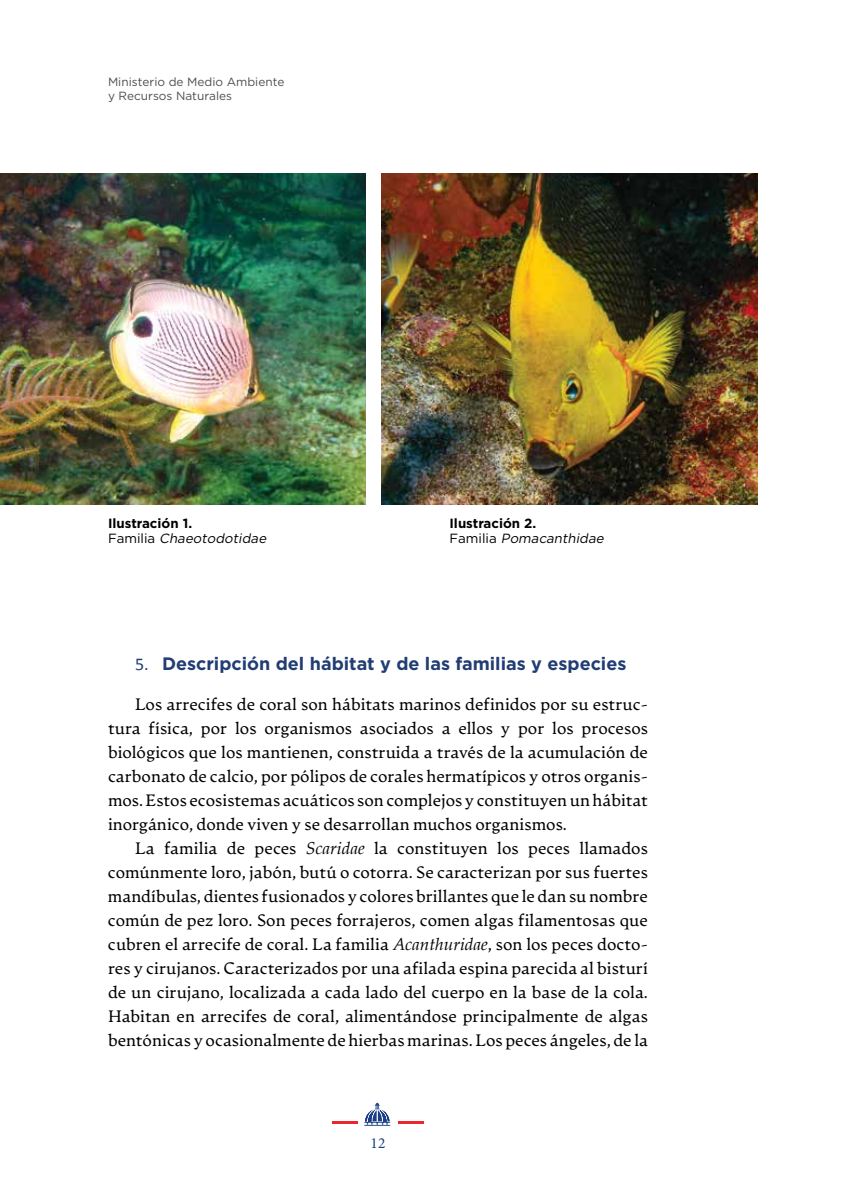
<style>
.page{position:relative;width:864px;height:1188px;background:#fff}
.page>*{position:absolute;margin:0;border:0;box-sizing:border-box;transform-origin:0 0}
.t1{font:700 18px "Gotham";color:#213d73}
.t2{font:16.5px/24px "Artifex CF";color:#000;text-align:justify}
.t3{font:15.3px "Minion Pro";color:#1b3e86}
.t4{font:italic 13.35px/15px "Gotham";color:#000}
.t5{font:700 13.35px/15px "Gotham";color:#000}
.t6{font:11.85px/14.5px "Gotham";color:#4d4d4f}
.s1{font-weight:700;font-style:normal}
.s2{font-style:normal}
.s3{font-weight:400}
.s4{font-weight:400;font-style:italic}
.s5{font-family:"Calibri";font-weight:400}
.s6{font-family:"Palatino";font-style:italic;font-size:17.25px}
</style>
<div class="page">
<svg style="left:364px;top:1102px;width:26px;height:24px"></svg>
<hr style="left:332px;top:1121px;width:26px;height:3px;background:#ee252d">
<hr style="left:398px;top:1121px;width:26px;height:3px;background:#ee252d">
<img style="left:0;top:174px;width:365px;height:330px">
<img style="left:381px;top:174px;width:377px;height:330px">
<p class="t6" style="left:108px;top:74px;width:178px">Ministerio de Medio Ambiente y Recursos Naturales</p>
<p class="t4" style="left:108px;top:516px;width:162px"><span class="s1">Ilustración 1.<br></span><span class="s2">F a m i l i a</span> Chaeotodotidae</p>
<p class="t5" style="left:450px;top:516px;width:158px">Ilustración 2.<br><span class="s3">F a m i l i a</span> <span class="s4">Pomacanthidae</span></p>
<p class="t1" style="left:135px;top:652px;width:493px"><span class="s5">5.</span> Descripción del hábitat y de las familias y especies</p>
<p class="t2" style="left:108px;top:693px;width:542px;text-indent:27px">Los arrecifes de coral son hábitats marinos definidos por su estruc&shy;tura física, por los organismos asociados a ellos y por los procesos biológicos que los mantienen, construida a través de la acumulación de carbonato de calcio, por pólipos de corales hermatípicos y otros organis&shy;mos. Estos ecosistemas acuáticos son complejos y constituyen un hábitat inorgánico, donde viven y se desarrollan muchos organismos.</p>
<p class="t2" style="left:108px;top:837px;width:542px;text-indent:27px">La familia de peces <span class="s6">Scaridae</span> la constituyen los peces llamados comúnmente loro, jabón, butú o cotorra. Se caracterizan por sus fuertes mandíbulas, dientes fusionados y colores brillantes que le dan su nombre común de pez loro. Son peces forrajeros, comen algas filamentosas que cubren el arrecife de coral. La familia <span class="s6">Acanthuridae</span>, son los peces docto&shy;res y cirujanos. Caracterizados por una afilada espina parecida al bisturí de un cirujano, localizada a cada lado del cuerpo en la base de la cola.<br>Habitan en arrecifes de coral, alimentándose principalmente de algas bentónicas y ocasionalmente de hierbas marinas. Los peces ángeles, de la</p>
<p class="t3" style="left:371px;top:1132px;width:16px">12</p>
</div>
